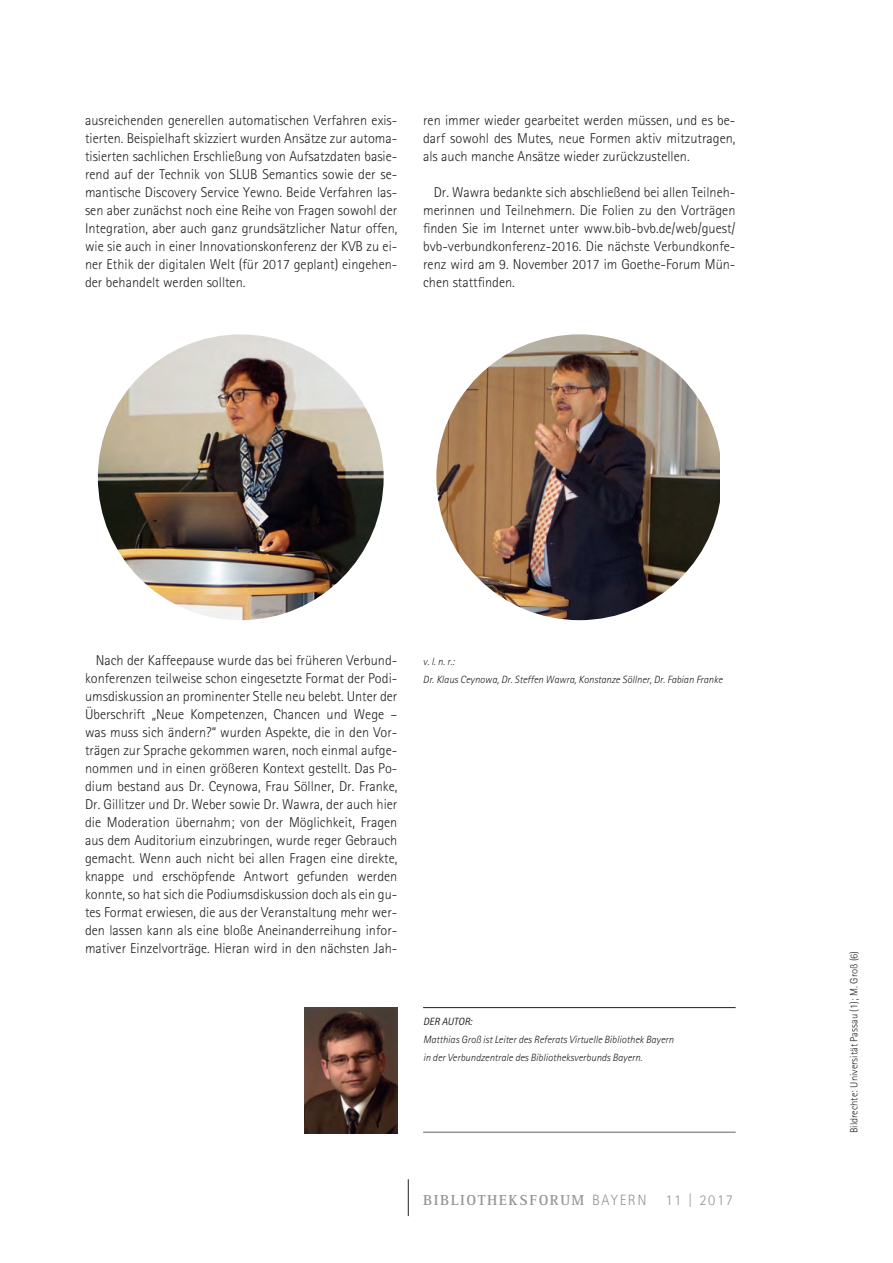
<style>
.page{position:relative;width:893px;height:1263px;background:#fff}
.page>*{position:absolute;margin:0;border:0;box-sizing:border-box;transform-origin:0 0}
.t1{font:700 15px "Rotis Serif Std";letter-spacing:.1em;color:#939598}
.t2{font:300 15px "Rotis Sans Serif Std";letter-spacing:.1em;color:#939598}
.t3{font:300 14.25px/18px "Rotis Sans Serif Std";color:#231f20;text-align:justify}
.t4{font:italic 300 10.5px/18px "Rotis Sans Serif Std";color:#231f20}
.t5{font:300 10.5px "Rotis Sans Serif Std";color:#231f20}
.t6{font:italic 10.5px "Rotis Sans Serif Std";color:#231f20}
.s1{font-family:"Rotis Sans Serif Std";font-weight:300}
</style>
<div class="page">
<hr style="left:408px;top:1179px;width:1px;height:37px;background:#231f20">
<hr style="left:423px;top:1007px;width:313px;height:1px;background:#231f20">
<hr style="left:423px;top:1131px;width:313px;height:2px;background:#939598">
<img style="left:305px;top:1007px;width:93px;height:126px">
<img style="left:98px;top:334px;width:286px;height:286px;border-radius:50%">
<img style="left:436px;top:334px;width:284px;height:286px">
<p class="t3" style="left:85px;top:113px;width:314px">ausreichenden generellen automatischen Verfahren exis&shy;tierten. Beispielhaft skizziert wurden Ansätze zur automa&shy;tisierten sachlichen Erschließung von Aufsatzdaten basie&shy;rend auf der Technik von SLUB Semantics sowie der se&shy;mantische Discovery Service Yewno. Beide Verfahren las&shy;sen aber zunächst noch eine Reihe von Fragen sowohl der Integration, aber auch ganz grundsätzlicher Natur offen, wie sie auch in einer Innovationskonferenz der KVB zu ei&shy;ner Ethik der digitalen Welt (für 2017 geplant) eingehen&shy;der behandelt werden sollten.</p>
<p class="t3" style="left:423px;top:113px;width:314px">ren immer wieder gearbeitet werden müssen, und es be&shy;darf sowohl des Mutes, neue Formen aktiv mitzutragen, als auch manche Ansätze wieder zurückzustellen.</p>
<p class="t3" style="left:423px;top:185px;width:314px;text-indent:11px">Dr. Wawra bedankte sich abschließend bei allen Teilneh&shy;merinnen und Teilnehmern. Die Folien zu den Vorträgen finden Sie im Internet unter www.bib-bvb.de/web/guest/ bvb-verbundkonferenz-2016. Die nächste Verbundkonfe&shy;renz wird am 9. November 2017 im Goethe-Forum Mün&shy;chen stattfinden.</p>
<p class="t3" style="left:85px;top:653px;width:314px;text-indent:11px">Nach der Kaffeepause wurde das bei früheren Verbund&shy;konferenzen teilweise schon eingesetzte Format der Podi&shy;umsdiskussion an prominenter Stelle neu belebt. Unter der Überschrift „Neue Kompetenzen, Chancen und Wege – was muss sich ändern?“ wurden Aspekte, die in den Vor&shy;trägen zur Sprache gekommen waren, noch einmal aufge&shy;nommen und in einen größeren Kontext gestellt. Das Po&shy;dium bestand aus Dr. Ceynowa, Frau Söllner, Dr. Franke, Dr. Gillitzer und Dr. Weber sowie Dr. Wawra, der auch hier die Moderation übernahm; von der Möglichkeit, Fragen aus dem Auditorium einzubringen, wurde reger Gebrauch gemacht. Wenn auch nicht bei allen Fragen eine direkte, knappe und erschöpfende Antwort gefunden werden konnte, so hat sich die Podiumsdiskussion doch als ein gu&shy;tes Format erwiesen, die aus der Veranstaltung mehr wer&shy;den lassen kann als eine bloße Aneinanderreihung infor&shy;mativer Einzelvorträge. Hieran wird in den nächsten Jah-</p>
<p class="t4" style="left:423px;top:654px;width:301px">v. l. n. r.:<br>Dr. Klaus Ceynowa, Dr. Steffen Wawra, Konstanze Söllner, Dr. Fabian Franke</p>
<p class="t6" style="left:423px;top:1018px;width:51px">DER AUTOR:</p>
<p class="t4" style="left:423px;top:1032px;width:252px">Matthias Groß ist Leiter des Referats Virtuelle Bibliothek Bayern in der Verbundzentrale des Bibliotheksverbunds Bayern.</p>
<p class="t1" style="left:423px;top:1195px;width:225px">BIBLIOTHEKSFORUM <span class="s1">BAYERN</span></p>
<p class="t2" style="left:665px;top:1195px;width:69px">11 | 2017</p>
<p class="t5" style="left:850px;top:1133px;width:184px;rotate:-90deg">Bildrechte: Universität Passau (1); M. Groß (6)</p>
</div>
